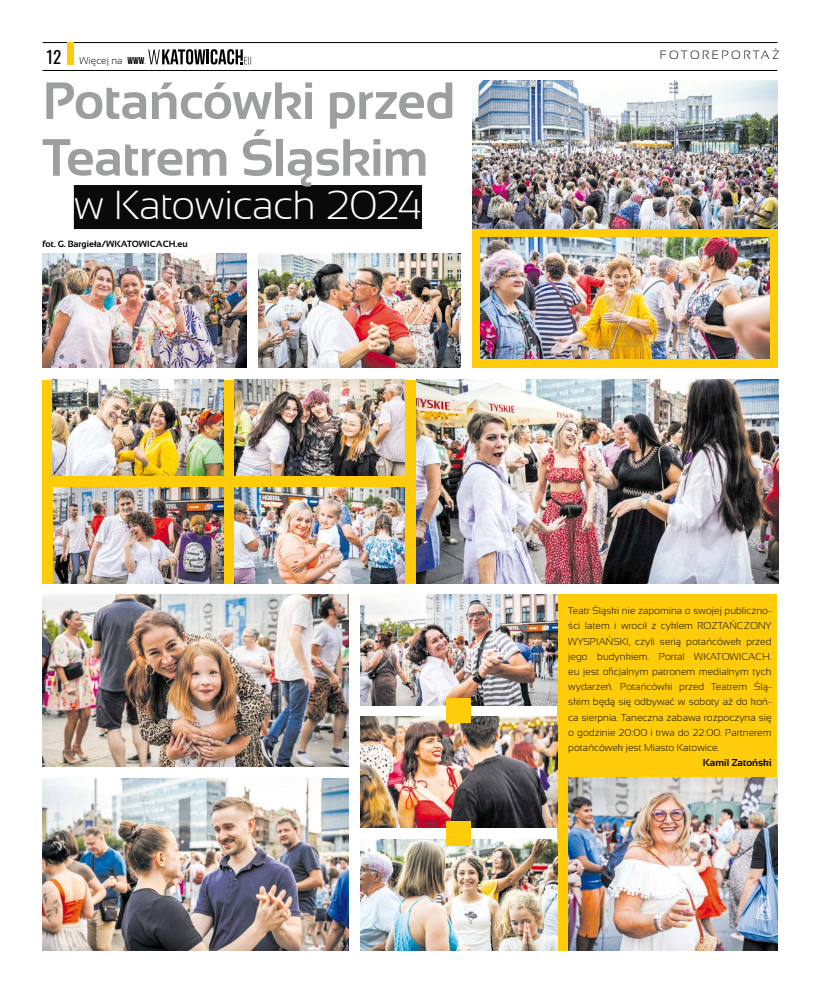
<style>
.page{position:relative;width:820px;height:993px;background:#fff}
.page>*{position:absolute;margin:0;border:0;box-sizing:border-box;transform-origin:0 0}
.t1{font:700 52.3px/56.7px "Sansation";letter-spacing:-.01em;color:#9c9e9f}
.t2{font:300 40.5px "Sansation";letter-spacing:-.02em;color:#fff}
.t3{font:300 12px "Sansation";letter-spacing:.2em;color:#000}
.t4{font:300 10px/15.2px "Sansation";color:#000;text-align:justify}
.t5{font:700 10px "Sansation";color:#000}
.t6{font:700 9px "Sansation";color:#000}
.s1{font-family:"Oswald";font-weight:400;font-size:17px}
.s2{font-family:"Bebas Neue";font-weight:400}
</style>
<div class="page">
<hr style="left:43px;top:42px;width:734px;height:1px;background:#000">
<svg style="left:148px;top:49px;width:103px;height:15px"></svg>
<hr style="left:43px;top:70px;width:734px;height:1px;background:#000">
<div style="left:67px;top:43px;width:6px;height:22px;background:#fecc0b"></div>
<div style="left:472px;top:228px;width:304px;height:139px;background:#fecc0b"></div>
<div style="left:557px;top:594px;width:220px;height:356px;background:#fecc0b"></div>
<div style="left:43px;top:379px;width:373px;height:204px;background:#fecc0b"></div>
<div style="left:74px;top:185px;width:348px;height:44px;background:#0a0a0b"></div>
<img style="left:472px;top:81px;width:305px;height:147px">
<img style="left:43px;top:254px;width:204px;height:113px">
<img style="left:258px;top:254px;width:202px;height:113px">
<img style="left:53px;top:379px;width:170px;height:96px">
<img style="left:234px;top:379px;width:170px;height:96px">
<img style="left:53px;top:487px;width:170px;height:96px">
<img style="left:234px;top:487px;width:171px;height:96px">
<img style="left:416px;top:379px;width:361px;height:204px">
<img style="left:43px;top:594px;width:305px;height:172px">
<img style="left:43px;top:778px;width:305px;height:172px">
<img style="left:360px;top:594px;width:197px;height:111px">
<img style="left:360px;top:716px;width:197px;height:111px">
<img style="left:360px;top:839px;width:197px;height:111px">
<div style="left:446px;top:698px;width:24px;height:24px;background:#fecc0b"></div>
<div style="left:446px;top:821px;width:24px;height:24px;background:#fecc0b"></div>
<img style="left:568px;top:777px;width:208px;height:172px">
<img style="left:480px;top:238px;width:288px;height:120px">
<p class="t4" style="left:46px;top:53px;width:101px"><span class="s1">12</span> Więcej na <span class="s2">WWW</span>.</p>
<p class="t3" style="left:659px;top:48px;width:119px">f ot ore portaż</p>
<h1 class="t1" style="left:43px;top:72px;width:414px">Potańcówki przed<br>Teatrem Śląskim</h1>
<h2 class="t2" style="left:74px;top:182px;width:349px">w Katowicach 2024</h2>
<p class="t6" style="left:43px;top:239px;width:147px">fot. G. Bargieła/WKATOWICACH.eu</p>
<p class="t4" style="left:568px;top:603px;width:205px">Teatr Śląski nie zapomina o swojej publiczno&shy;ści latem i wrocił z cyklem ROZTAŃCZONY WYSPIAŃSKI, czyli serią potańcówek przed jego budynkiem. Portal WKATOWI CACH. eu jest oficjalnym patronem medialnym tych wydarzeń. Potańcówki przed Teatrem Ślą&shy;skim będą się odbywać w soboty aż do koń&shy;ca sierpnia. Taneczna zabawa rozpoczyna się o godzinie 20:00 i trwa do 22:00. Partnerem potańcówek jest Miasto Katowice.</p>
<p class="t5" style="left:702px;top:756px;width:70px">Kamil Zatoński</p>
</div>
